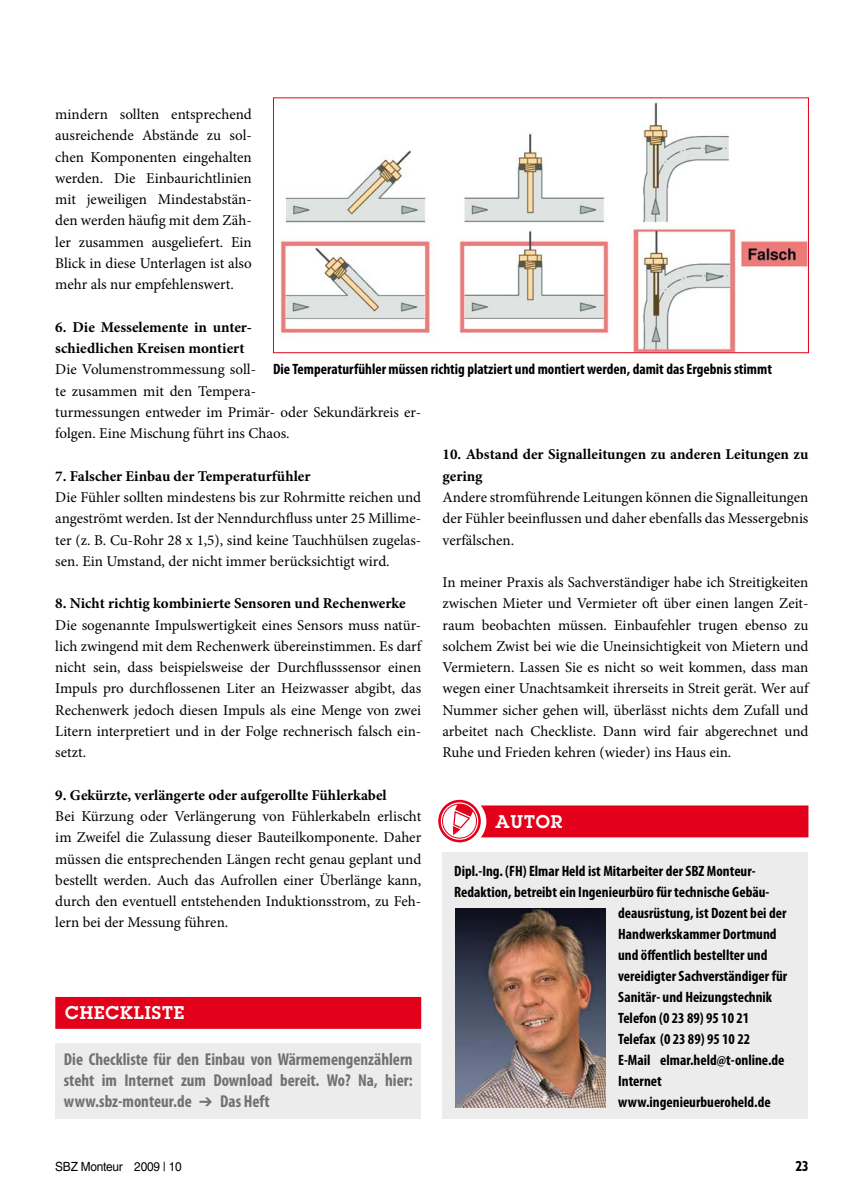
<style>
.page{position:relative;width:851px;height:1204px;background:#fff}
.page>*{position:absolute;margin:0;border:0;box-sizing:border-box;transform-origin:0 0}
.t1{font:600 18px "Lubalin Graph Std";letter-spacing:.05em;color:#fff}
.t2{font:700 condensed 17.25px/21px "Myriad Pro";color:#707173;text-align:justify}
.t3{font:15px/21.3px "Minion Pro";color:#000;text-align:justify}
.t4{font:700 condensed 15px "Myriad Pro";color:#000}
.t5{font:700 15px/21.3px "Minion Pro";color:#000}
.t6{font:800 condensed 13.5px "Tempo Std";color:#000}
.t7{font:12.6px "Helvetica LT Std";letter-spacing:-.02em;color:#000;scale:.94 1}
</style>
<div class="page">
<svg style="left:439px;top:801px;width:40px;height:40px"></svg>
<div style="left:438px;top:799px;width:42px;height:43px;border:3px solid #e2001a;border-radius:50%"></div>
<div style="left:442px;top:803px;width:35px;height:35px;border:1px solid #e2001a;border-radius:50%"></div>
<img style="left:279px;top:102px;width:527px;height:249px">
<div style="left:442px;top:851px;width:366px;height:267px;background:#ececed"></div>
<svg style="left:452px;top:804px;width:356px;height:33px;background:#e41931"></svg>
<div style="left:55px;top:996px;width:366px;height:32px;background:#e2001a"></div>
<div style="left:55px;top:1043px;width:366px;height:75px;background:#ececed"></div>
<img style="left:455px;top:908px;width:150px;height:199px">
<p class="t3" style="left:55px;top:104px;width:198px">mindern sollten entsprechend ausreichende Abstände zu sol&shy;chen Komponenten eingehalten werden. Die Einbaurichtlinien mit jeweiligen Mindestabstän&shy;den werden häufig mit dem Zäh&shy;ler zusammen ausgeliefert. Ein Blick in diese Unterlagen ist also mehr als nur empfehlenswert.</p>
<p class="t5" style="left:55px;top:316px;width:198px">6. Die Messelemente in unter&shy;schiedlichen Kreisen montiert</p>
<p class="t3" style="left:55px;top:359px;width:367px;text-align:left">Die Volumenstrommessung soll-<br>te zusammen mit den Tempera-<br>turmessungen entweder im Primär- oder Sekundärkreis er&shy;folgen. Eine Mischung führt ins Chaos.</p>
<p class="t5" style="left:55px;top:465px;width:257px">7. Falscher Einbau der Temperaturfühler</p>
<p class="t3" style="left:55px;top:486px;width:367px">Die Fühler sollten mindestens bis zur Rohrmitte reichen und angeströmt werden. Ist der Nenndurchfluss unter 25 Millime&shy;ter (z. B. Cu-Rohr 28 x 1,5), sind keine Tauchhülsen zugelas&shy;sen. Ein Umstand, der nicht immer berücksichtigt wird.</p>
<p class="t5" style="left:55px;top:592px;width:352px">8. Nicht richtig kombinierte Sensoren und Rechenwerke</p>
<p class="t3" style="left:55px;top:614px;width:367px">Die sogenannte Impulswertigkeit eines Sensors muss natür&shy;lich zwingend mit dem Rechenwerk übereinstimmen. Es darf nicht sein, dass beispielsweise der Durchflusssensor einen Impuls pro durchflossenen Liter an Heizwasser abgibt, das Rechenwerk jedoch diesen Impuls als eine Menge von zwei Litern interpretiert und in der Folge rechnerisch falsch ein&shy;setzt.</p>
<p class="t5" style="left:55px;top:784px;width:333px">9. Gekürzte, verlängerte oder aufgerollte Fühlerkabel</p>
<p class="t3" style="left:55px;top:805px;width:367px">Bei Kürzung oder Verlängerung von Fühlerkabeln erlischt im Zweifel die Zulassung dieser Bauteilkomponente. Daher müssen die entsprechenden Längen recht genau geplant und bestellt werden. Auch das Aufrollen einer Überlänge kann, durch den eventuell entstehenden Induktionsstrom, zu Feh&shy;lern bei der Messung führen.</p>
<p class="t4" style="left:273px;top:360px;width:500px">Die Temperaturfühler müssen richtig platziert und montiert werden, damit das Ergebnis stimmt</p>
<p class="t5" style="left:442px;top:444px;width:367px">10. Abstand der Signalleitungen zu anderen Leitungen zu gering</p>
<p class="t3" style="left:442px;top:486px;width:367px">Andere stromführende Leitungen können die Signalleitungen der Fühler beeinflussen und daher ebenfalls das Messergebnis verfälschen.</p>
<p class="t3" style="left:442px;top:571px;width:367px">In meiner Praxis als Sachverständiger habe ich Streitigkeiten zwischen Mieter und Vermieter oft über einen langen Zeit&shy;raum beobachten müssen. Einbaufehler trugen ebenso zu solchem Zwist bei wie die Uneinsichtigkeit von Mietern und Vermietern. Lassen Sie es nicht so weit kommen, dass man wegen einer Unachtsamkeit ihrerseits in Streit gerät. Wer auf Nummer sicher gehen will, überlässt nichts dem Zufall und arbeitet nach Checkliste. Dann wird fair abgerechnet und Ruhe und Frieden kehren (wieder) ins Haus ein.</p>
<p class="t1" style="left:495px;top:809px;width:68px">AUTOR</p>
<p class="t4" style="left:454px;top:861px;width:303px">Dipl.-Ing. (FH) Elmar Held ist Mitarbeiter der SBZ Monteur-</p>
<p class="t4" style="left:454px;top:882px;width:316px">Redaktion, betreibt ein Ingenieurbüro für technische Gebäu-</p>
<p class="t4" style="left:618px;top:903px;width:170px">deausrüstung, ist Dozent bei der</p>
<p class="t4" style="left:618px;top:924px;width:160px">Handwerkskammer Dortmund</p>
<p class="t4" style="left:618px;top:945px;width:151px">und öffentlich bestellter und</p>
<p class="t4" style="left:618px;top:966px;width:170px">vereidigter Sachverständiger für</p>
<p class="t4" style="left:618px;top:987px;width:155px">Sanitär- und Heizungstechnik</p>
<p class="t4" style="left:618px;top:1008px;width:132px">Telefon (0 23 89) 95 10 21</p>
<p class="t4" style="left:618px;top:1029px;width:133px">Telefax (0 23 89) 95 10 22</p>
<p class="t4" style="left:618px;top:1050px;width:168px">E-Mail elmar.held@t-online.de</p>
<p class="t4" style="left:618px;top:1071px;width:45px">Internet</p>
<p class="t4" style="left:618px;top:1092px;width:154px">www.ingenieurbueroheld.de</p>
<p class="t1" style="left:65px;top:1000px;width:29px">CHEC</p>
<p class="t1" style="left:120px;top:1000px;width:54px">KLISTE</p>
<p class="t2" style="left:64px;top:1048px;width:350px">Die Checkliste für den Einbau von Wärmemengenzählern steht im Internet zum Download bereit. Wo? Na, hier: www.sbz-monteur.de ➔ Das Heft</p>
<p class="t7" style="left:55px;top:1158px;width:136px">SBZ Monteur 2009 | 10</p>
<p class="t6" style="left:795px;top:1157px;width:14px">23</p>
</div>
